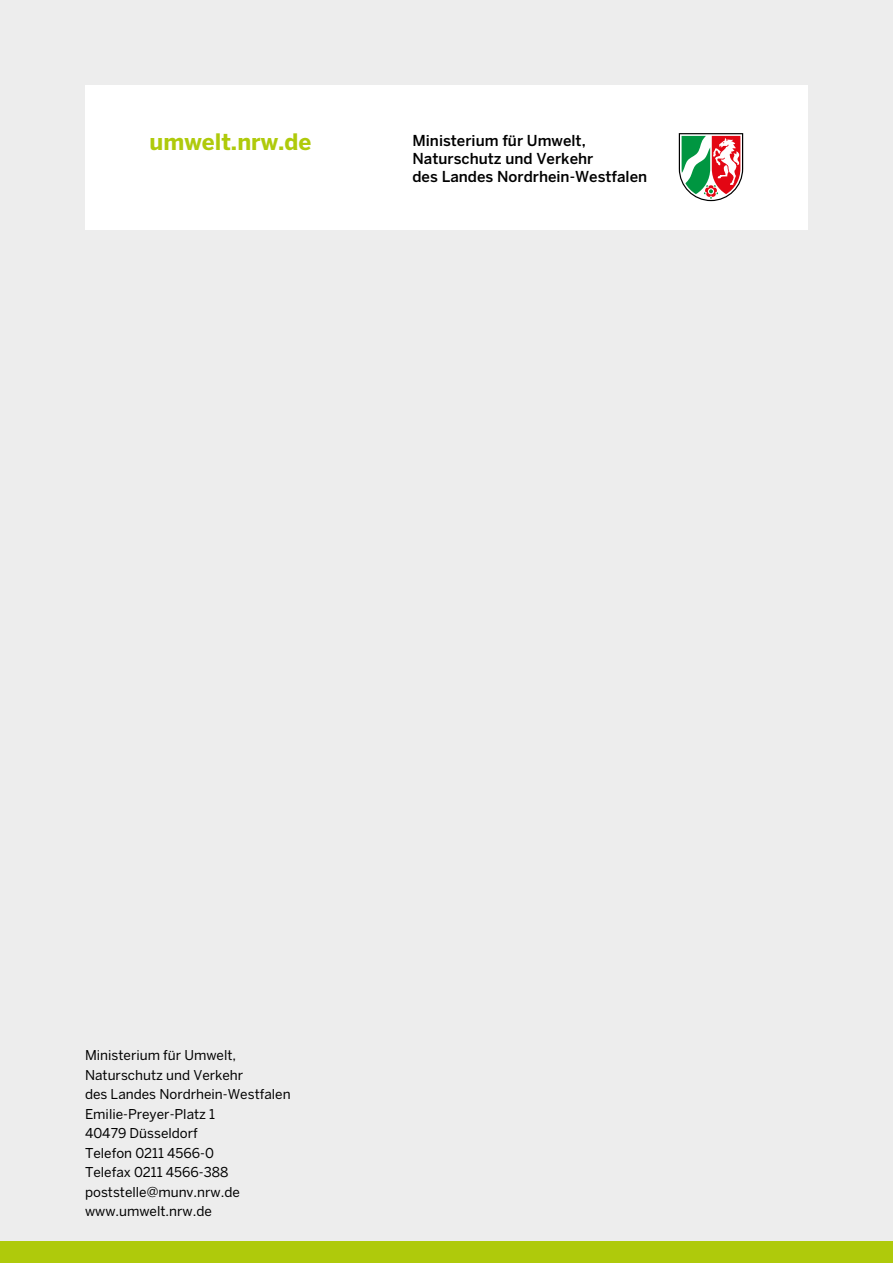
<style>
.page{position:relative;width:893px;height:1263px;background:#ededed}
.page>*{position:absolute;margin:0;border:0;box-sizing:border-box;transform-origin:0 0}
.t1{font:700 22.5px "Benton Sans";color:#afca0b}
.t2{font:500 15px/18px "Benton Sans";color:#000}
.t3{font:13.5px/19.5px "Benton Sans";color:#000}
</style>
<div class="page">
<div style="left:85px;top:85px;width:723px;height:145px;background:#fff"></div>
<div style="left:0;top:1242px;width:893px;height:21px;background:#afca0b"></div>
<svg style="left:679px;top:133px;width:64px;height:68px"></svg>
<h1 class="t1" style="left:149px;top:128px;width:164px">umwelt.nrw.de</h1>
<p class="t2" style="left:412px;top:132px;width:236px">Ministerium für Umwelt,<br>Naturschutz und Verkehr<br>des Landes Nordrhein-Westfalen</p>
<p class="t3" style="left:85px;top:1045px;width:207px">Ministerium für Umwelt,<br>Naturschutz und Verkehr<br>des Landes Nordrhein-Westfalen</p>
<p class="t3" style="left:85px;top:1104px;width:132px">Emilie-Preyer-Platz 1</p>
<p class="t3" style="left:85px;top:1123px;width:114px">40479 Düsseldorf</p>
<p class="t3" style="left:85px;top:1143px;width:130px">Telefon 0211 4566-0</p>
<p class="t3" style="left:85px;top:1162px;width:145px">Telefax 0211 4566-388</p>
<p class="t3" style="left:85px;top:1182px;width:156px">poststelle@munv.nrw.de</p>
<p class="t3" style="left:85px;top:1201px;width:128px">www.umwelt.nrw.de</p>
</div>
